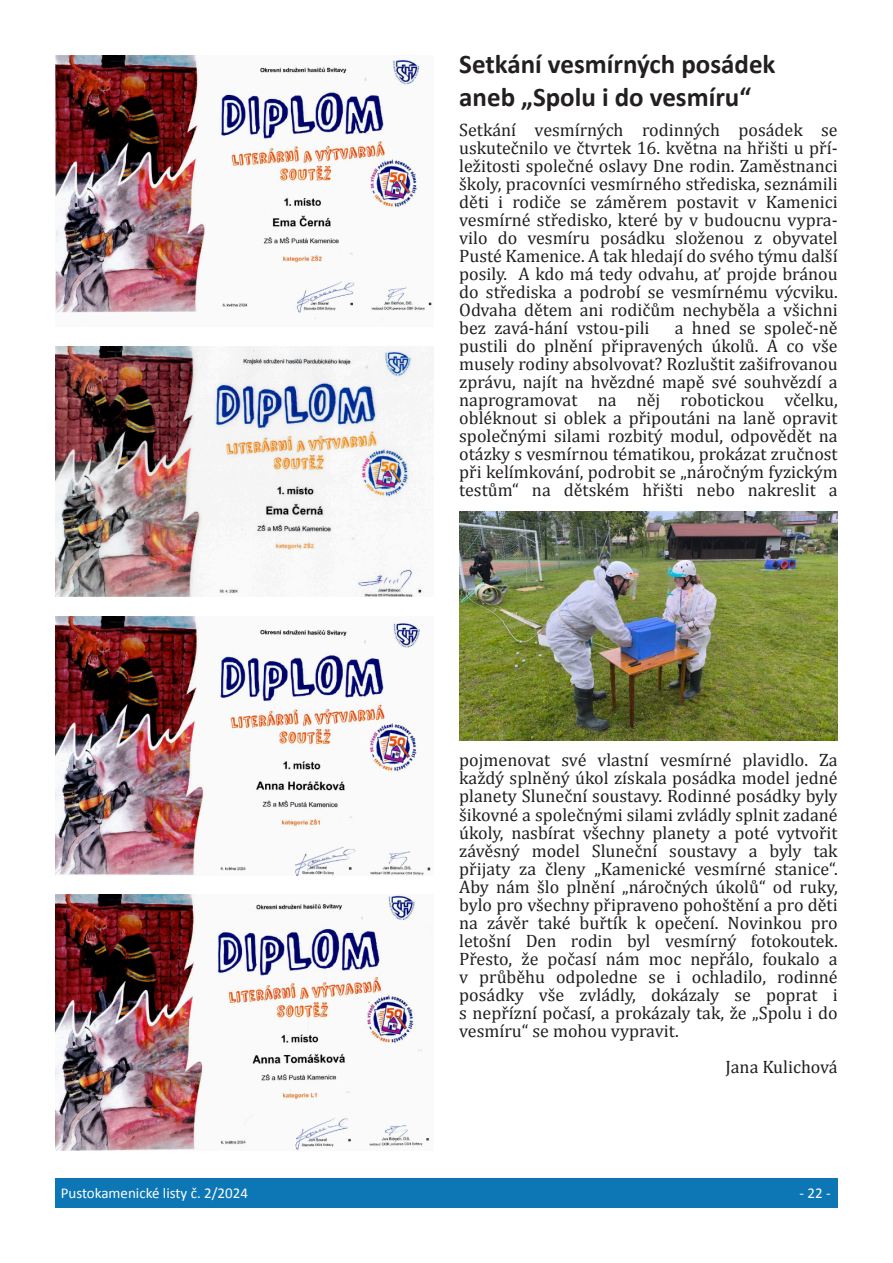
<style>
.page{position:relative;width:893px;height:1263px;background:#fff}
.page>*{position:absolute;margin:0;border:0;box-sizing:border-box;transform-origin:0 0}
.t1{font:700 27px/33px "Calibri";color:#231f20}
.t2{font:18px/18px "Cambria";color:#231f20;text-align:justify}
.t3{font:15px "Calibri";color:#fff}
</style>
<div class="page">
<div style="left:55px;top:1178px;width:783px;height:30px;background:#0c77b4"></div>
<img style="left:55px;top:55px;width:377px;height:264px">
<img style="left:55px;top:346px;width:379px;height:251px">
<img style="left:55px;top:616px;width:376px;height:259px">
<img style="left:55px;top:895px;width:375px;height:255px">
<img style="left:459px;top:511px;width:379px;height:229px">
<h1 class="t1" style="left:459px;top:50px;width:318px">Setkání vesmírných posádek aneb „Spolu i do vesmíru“</h1>
<p class="t2" style="left:459px;top:122px;width:380px">Setkání vesmírných rodinných posádek se uskutečnilo ve čtvrtek 16. května na hřišti u pří&shy;ležitosti společné oslavy Dne rodin. Zaměstnanci školy, pracovníci vesmírného střediska, seznámili děti i rodiče se záměrem postavit v Kamenici vesmírné středisko, které by v budoucnu vypra&shy;vilo do vesmíru posádku složenou z obyvatel Pusté Kamenice. A tak hledají do svého týmu další posily. A kdo má tedy odvahu, ať projde bránou do střediska a podrobí se vesmírnému výcviku.<br>Odvaha dětem ani rodičům nechyběla a všichni bez zavá-hání vstou-pili</p>
<p class="t2" style="left:459px;top:320px;width:380px;text-indent:216px">a hned se společ-ně pustili do plnění připravených úkolů. A co vše musely rodiny absolvovat? Rozluštit zašifrovanou zprávu, najít na hvězdné mapě své souhvězdí a naprogramovat na něj robotickou včelku, obléknout si oblek a připoutáni na laně opravit společnými silami rozbitý modul, odpovědět na otázky s vesmírnou tématikou, prokázat zručnost při kelímkování, podrobit se „náročným fyzickým testům“ na dětském hřišti nebo nakreslit a</p>
<p class="t2" style="left:459px;top:752px;width:380px">pojmenovat své vlastní vesmírné plavidlo. Za každý splněný úkol získala posádka model jedné planety Sluneční soustavy. Rodinné posádky byly šikovné a společnými silami zvládly splnit zadané úkoly, nasbírat všechny planety a poté vytvořit závěsný model Sluneční soustavy a byly tak přijaty za členy „Kamenické vesmírné stanice“.<br>Aby nám šlo plnění „náročných úkolů“ od ruky, bylo pro všechny připraveno pohoštění a pro děti na závěr také buřtík k opečení. Novinkou pro letošní Den rodin byl vesmírný fotokoutek.<br>Přesto, že počasí nám moc nepřálo, foukalo a v průběhu odpoledne se i ochladilo, rodinné posádky vše zvládly, dokázaly se poprat i s nepřízní počasí, a prokázaly tak, že „Spolu i do vesmíru“ se mohou vypravit.</p>
<p class="t2" style="left:725px;top:1058px;width:114px">Jana Kulichová</p>
<p class="t3" style="left:61px;top:1187px;width:189px">Pustokamenické listy č. 2/2024</p>
<p class="t3" style="left:799px;top:1186px;width:33px">- 22 -</p>
</div>
